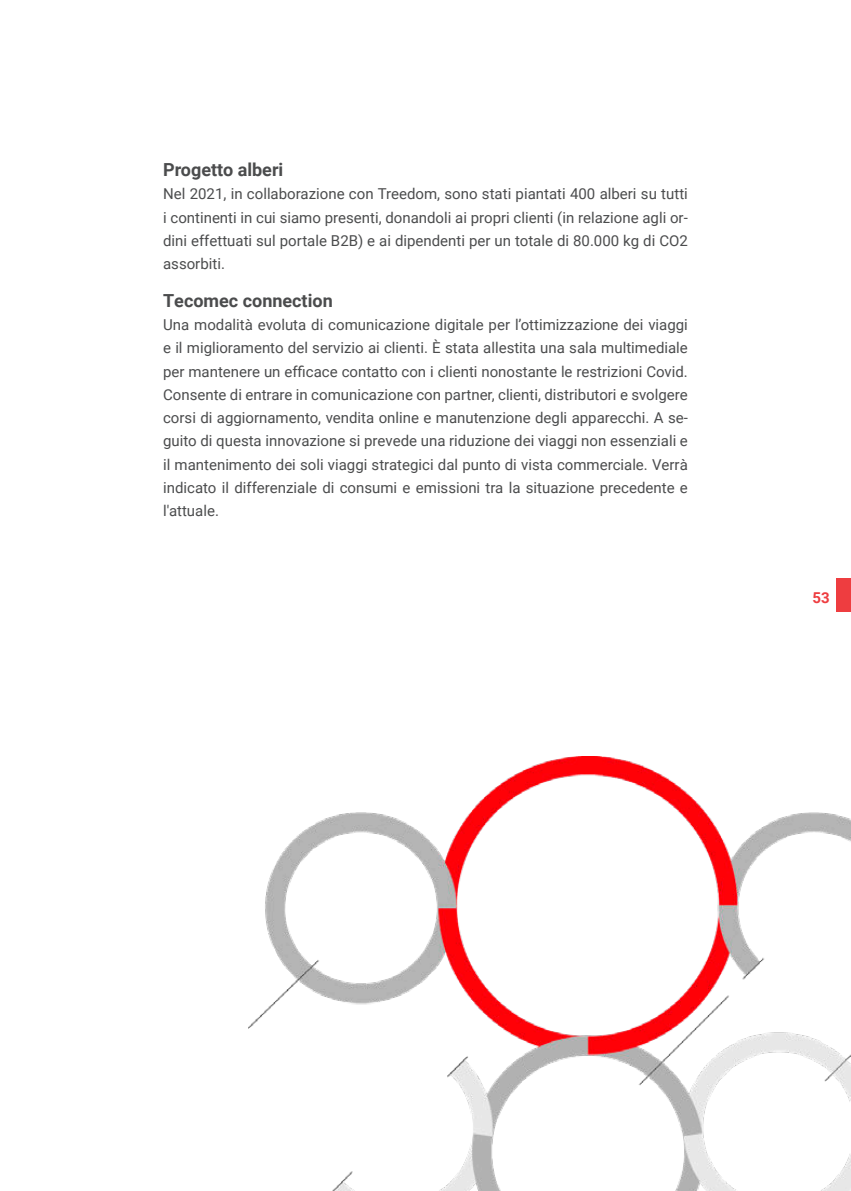
<style>
.page{position:relative;width:851px;height:1191px;background:#fff}
.page>*{position:absolute;margin:0;border:0;box-sizing:border-box;transform-origin:0 0}
.t1{font:700 18px "Roboto";color:#4b4c4d}
.t2{font:15px/23.2px "Roboto";color:#4b4c4d;text-align:justify}
.t3{font:700 15px "Roboto";color:#ee3d40}
</style>
<div class="page">
<img style="left:249px;top:756px;width:601px;height:435px">
<div style="left:836px;top:579px;width:14px;height:33px;background:#ee3d40"></div>
<p class="t1" style="left:163px;top:162px;width:122px">Progetto alberi</p>
<p class="t2" style="left:163px;top:183px;width:526px">Nel 2021, in collaborazione con Treedom, sono stati piantati 400 alberi su tutti i continenti in cui siamo presenti, donandoli ai propri clienti (in relazione agli or&shy;dini effettuati sul portale B2B) e ai dipendenti per un totale di 80.000 kg di CO2 assorbiti.</p>
<p class="t1" style="left:163px;top:293px;width:171px">Tecomec connection</p>
<p class="t2" style="left:163px;top:314px;width:526px">Una modalità evoluta di comunicazione digitale per l’ottimizzazione dei viaggi e il miglioramento del servizio ai clienti. È stata allestita una sala multimediale per mantenere un efficace contatto con i clienti nonostante le restrizioni Covid.<br>Consente di entrare in comunicazione con partner, clienti, distributori e svolgere corsi di aggiornamento, vendita online e manutenzione degli apparecchi. A se&shy;guito di questa innovazione si prevede una riduzione dei viaggi non essenziali e il mantenimento dei soli viaggi strategici dal punto di vista commerciale. Verrà indicato il differenziale di consumi e emissioni tra la situazione precedente e l'attuale.</p>
<p class="t3" style="left:812px;top:591px;width:19px">53</p>
</div>
